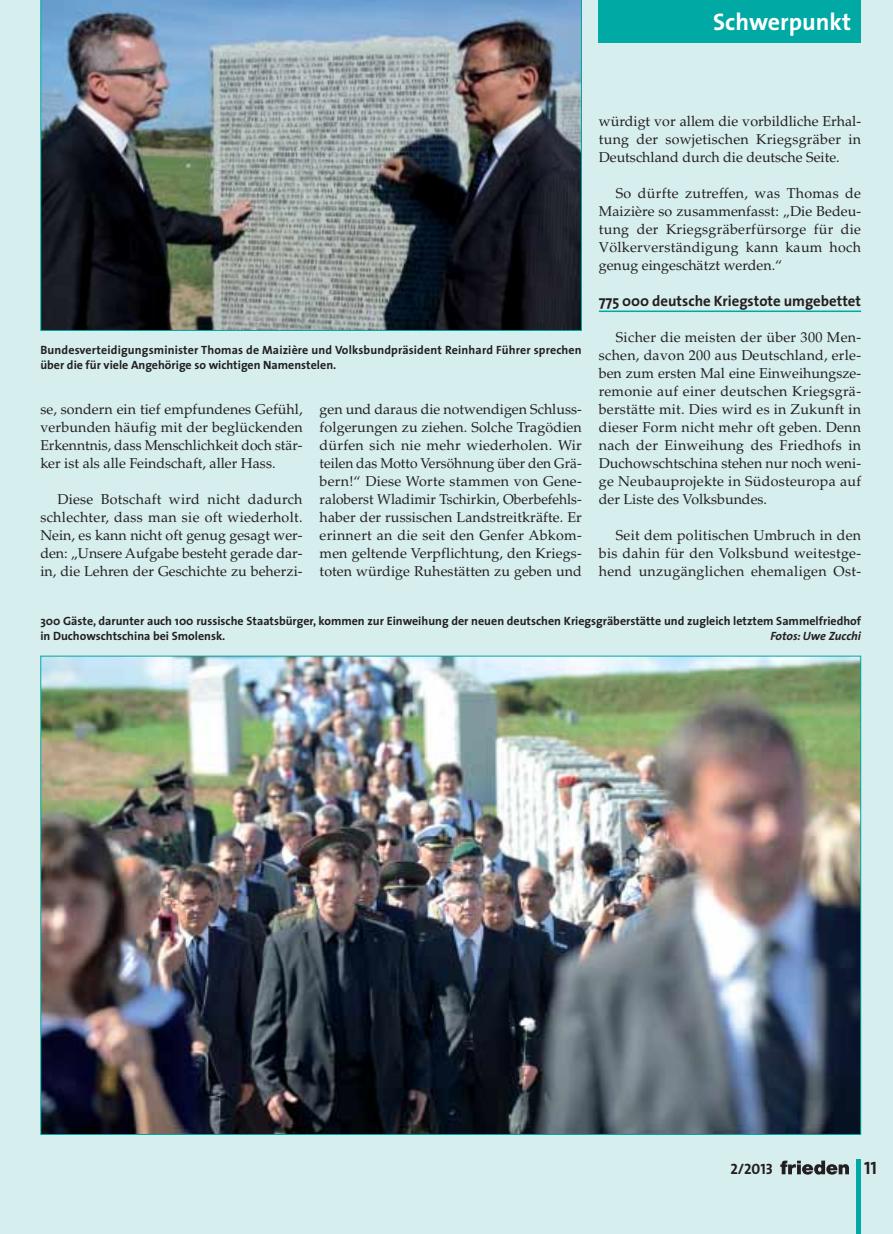
<style>
.page{position:relative;width:893px;height:1234px;background:#fff}
.page>*{position:absolute;margin:0;border:0;box-sizing:border-box;transform-origin:0 0}
.t1{font:700 24px "The Sans";color:#fff}
.t2{font:18px "The Sans Bold Caps";color:#231f20}
.t3{font:700 15px "The Sans";color:#231f20}
.t4{font:15px "The Sans Bold Caps";color:#231f20}
.t5{font:14.25px/18px "Palatino";letter-spacing:.005em;color:#231f20;text-align:justify}
.t6{font:700 12px/15px "The Sans";color:#231f20}
.t7{font:italic 700 12px "The Sans";color:#231f20}
</style>
<div class="page">
<div style="left:0;top:0;width:893px;height:1233px;background:#d6eeed"></div>
<hr style="left:599px;top:310px;width:262px;height:2px;background:#00a9a4">
<div style="left:599px;top:0;width:262px;height:43px;background:#00a9a4"></div>
<img style="left:42px;top:657px;width:817px;height:475px">
<img style="left:40px;top:0;width:542px;height:331px">
<hr style="left:857px;top:1159px;width:4px;height:74px;background:#00a9a4">
<svg style="left:780px;top:1160px;width:69px;height:14px"></svg>
<h1 class="t1" style="left:713px;top:13px;width:139px">Schwerpunkt</h1>
<p class="t6" style="left:40px;top:343px;width:543px">Bundesverteidigungsminister Thomas de Maizière und Volksbundpräsident Reinhard Führer sprechen über die für viele Angehörige so wichtigen Namenstelen.</p>
<p class="t5" style="left:40px;top:402px;width:264px">se, sondern ein tief empfundenes Gefühl, verbunden häufig mit der be glückenden Erkenntnis, dass Menschlichkeit doch stär - ker ist als alle Feindschaft, aller Hass.</p>
<p class="t5" style="left:40px;top:492px;width:264px;text-indent:17px">Diese Botschaft wird nicht dadurch schlechter, dass man sie oft wiederholt.<br>Nein, es kann nicht oft genug gesagt wer&shy;den: „Unsere Aufgabe besteht gerade dar&shy;in, die Lehren der Geschichte zu beherzi-</p>
<p class="t5" style="left:320px;top:402px;width:264px">gen und daraus die notwendigen Schluss - folgerungen zu ziehen. Solche Tragödien dürfen sich nie mehr wiederholen. Wir teilen das Motto Versöhnung über den Grä - bern!“ Diese Worte stammen von Ge ne - raloberst Wladimir Tschirkin, Oberbefehls - haber der russischen Landstreitkräfte. Er erinnert an die seit den Genfer Ab kom - men geltende Verpflichtung, den Kriegs - toten würdige Ruhestätten zu geben und</p>
<p class="t5" style="left:599px;top:114px;width:264px">würdigt vor allem die vorbildliche Erhal&shy;tung der sowje ti schen Kriegsgräber in Deutschland durch die deutsche Seite.</p>
<p class="t5" style="left:599px;top:186px;width:264px;text-indent:17px">So dürfte zutreffen, was Thomas de Maizière so zu sam menfasst: „Die Bedeu&shy;tung der Kriegsgräberfürsorge für die Völ ker ver stän di gung kann kaum hoch genug eingeschätzt werden.“</p>
<p class="t3" style="left:599px;top:295px;width:264px">775 000 deutsche Kriegstote umgebettet</p>
<p class="t5" style="left:599px;top:330px;width:264px;text-indent:17px">Sicher die meisten der über 300 Men&shy;schen, davon 200 aus Deutschland, erle&shy;ben zum ersten Mal eine Einweihungsze&shy;remonie auf einer deutschen Kriegsgrä&shy;berstätte mit. Dies wird es in Zukunft in dieser Form nicht mehr oft ge ben. Denn nach der Einweihung des Friedhofs in Duchowschtschina stehen nur noch weni&shy;ge Neubauprojekte in Südosteuropa auf der Liste des Volksbundes.</p>
<p class="t5" style="left:599px;top:528px;width:264px;text-indent:17px">Seit dem politischen Umbruch in den bis dahin für den Volksbund weitestge&shy;hend unzugänglichen ehemaligen Ost-</p>
<p class="t6" style="left:40px;top:614px;width:822px">300 Gäste, darunter auch 100 russische Staatsbürger, kommen zur Einweihung der neuen deutschen Kriegsgräberstätte und zugleich letztem Sammelfriedhof in Duchowschtschina bei Smolensk.</p>
<p class="t7" style="left:770px;top:630px;width:92px">Fotos: Uwe Zucchi</p>
<p class="t4" style="left:730px;top:1160px;width:44px">2/2013</p>
<p class="t2" style="left:864px;top:1157px;width:14px">11</p>
</div>
